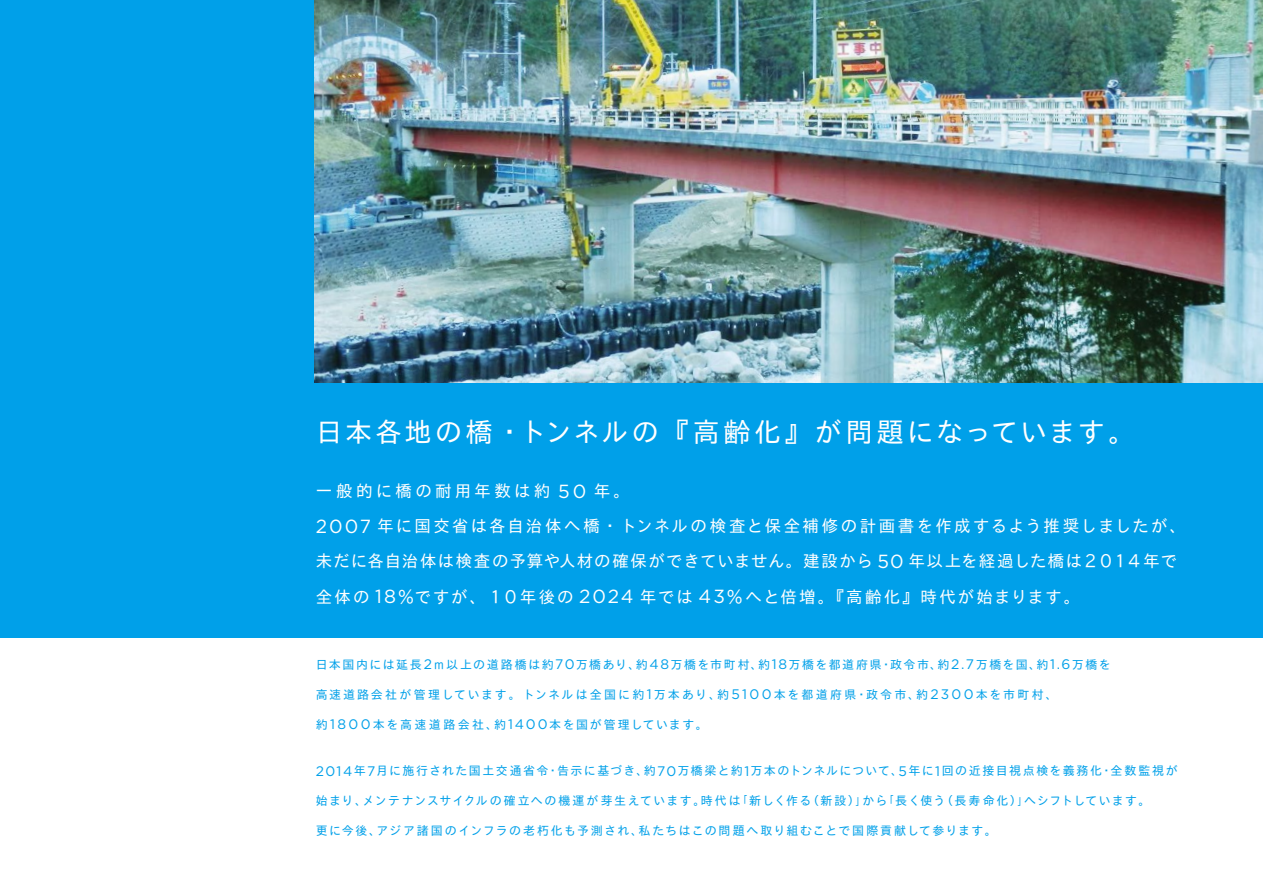
<style>
.page{position:relative;width:1263px;height:893px;background:#fff}
.page>*{position:absolute;margin:0;border:0;box-sizing:border-box;transform-origin:0 0}
.t1{font:27px "TB Go Std R";letter-spacing:.09em;color:#fff}
.t2{font:16.5px/35.2px "TB Go Std R";letter-spacing:.09em;color:#fff}
.t3{font:12px "TB Go Std R";letter-spacing:.125em;color:#00a0e9}
.t4{font:12px "TB Go Std R";letter-spacing:.105em;color:#00a0e9}
.t5{font:12px "TB Go Std R";letter-spacing:.17em;color:#00a0e9}
.t6{font:12px "TB Go Std R";letter-spacing:.15em;color:#00a0e9}
.s1{font-family:"Gotham HTF";font-size:18.9px}
.s2{font-family:"Gotham HTF";font-size:13.8px}
</style>
<div class="page">
<div style="left:0;top:0;width:1263px;height:637px;background:#00a0e9"></div>
<img style="left:314px;top:0;width:949px;height:383px">
<h1 class="t1" style="left:316px;top:409px;width:821px">日本各地の橋・トンネルの『高齢化』が問題になっています。</h1>
<h2 class="t2" style="left:316px;top:472px;width:872px">一般的に橋の耐用年数は約 <span class="s1">50</span> 年。<br><span class="s1">2007</span> 年に国交省は各自治体へ橋・トンネルの検査と保全補修の計画書を作成するよう推奨しましたが、未だに各自治体は検査の予算や人材の確保ができていません。建設から <span class="s1">50</span> 年以上を経過した橋は２０１４年で全体の <span class="s1">18</span>％ですが、１０年後の <span class="s1">2024</span> 年では <span class="s1">43</span>％へと倍増。『高齢化』時代が始まります。</h2>
<p class="t3" style="left:316px;top:654px;width:796px">日本国内には延長<span class="s2">2</span>ｍ以上の道路橋は約<span class="s2">70</span>万橋あり、約<span class="s2">48</span>万橋を市町村、約<span class="s2">18</span>万橋を都道府県・政令市、約<span class="s2">2.7</span>万橋を国、約<span class="s2">1.6</span>万橋を</p>
<p class="t5" style="left:316px;top:684px;width:743px">高速道路会社が管理しています。トンネルは全国に約<span class="s2">1</span>万本あり、約<span class="s2">5100</span>本を都道府県・政令市、約<span class="s2">2300</span>本を市町村、</p>
<p class="t6" style="left:316px;top:714px;width:394px">約<span class="s2">1800</span>本を高速道路会社、約<span class="s2">1400</span>本を国が管理しています。</p>
<p class="t3" style="left:316px;top:760px;width:863px"><span class="s2">2014</span>年<span class="s2">7</span>月に施行された国土交通省令・告示に基づき、約<span class="s2">70</span>万橋梁と約<span class="s2">1</span>万本のトンネルについて、<span class="s2">5</span>年に<span class="s2">1</span>回の近接目視点検を義務化・全数監視が</p>
<p class="t4" style="left:316px;top:790px;width:836px">始まり、メンテナンスサイクルの確立への機運が芽生えています。時代は｢新しく作る（新設）｣から｢長く使う（長寿命化）｣へシフトしています。</p>
<p class="t3" style="left:316px;top:820px;width:683px">更に今後、アジア諸国のインフラの老朽化も予測され、私たちはこの問題へ取り組むことで国際貢献して参ります。</p>
</div>
